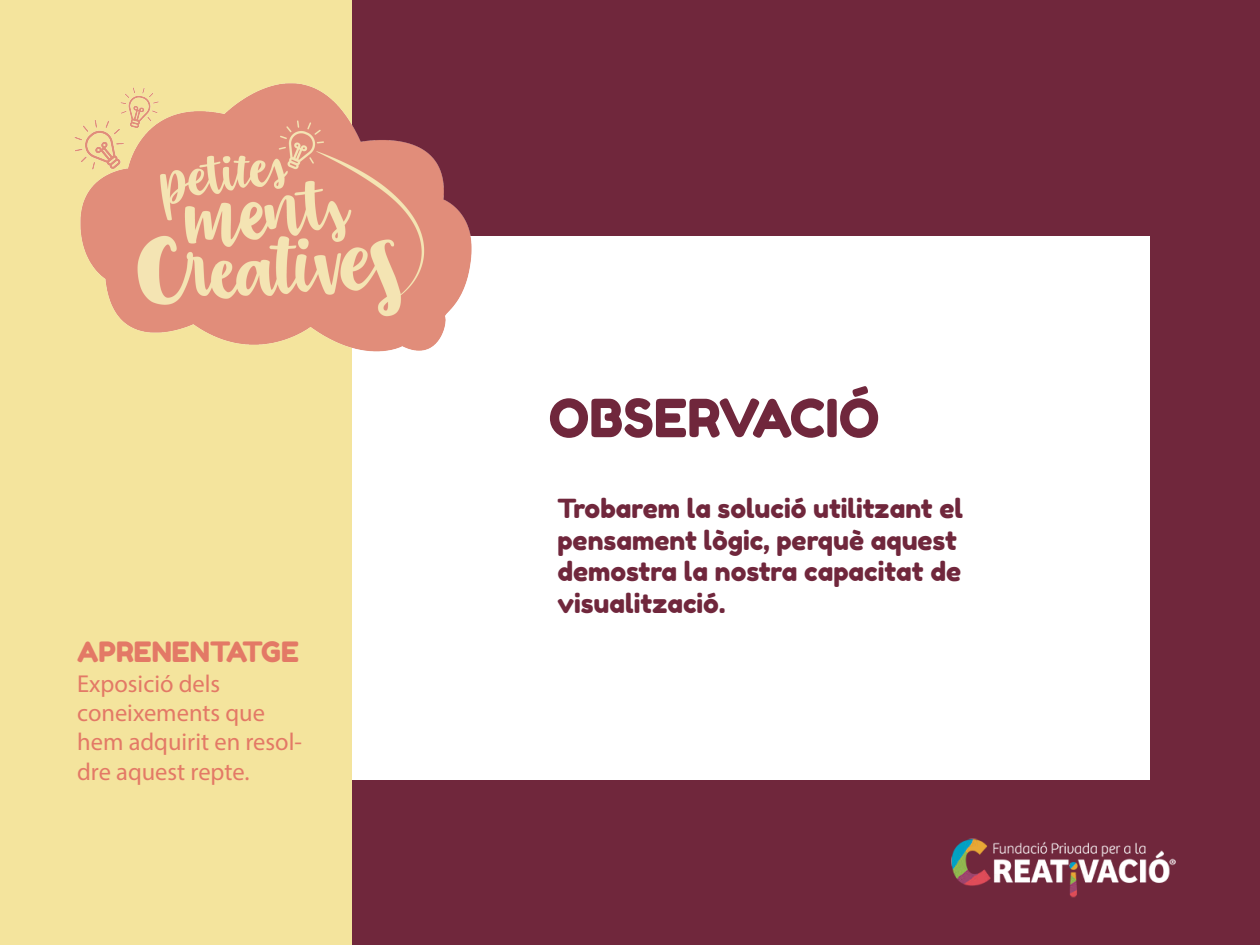
<style>
.page{position:relative;width:1260px;height:945px;background:#70273c}
.page>*{position:absolute;margin:0;border:0;box-sizing:border-box;transform-origin:0 0}
.t1{font:52.5px "Fredoka One";color:#70273c}
.t2{font:28px "Fredoka One";color:#e37966}
.t3{font:26.25px/31.5px "Fredoka One";color:#70273c}
.t4{font:24.5px/29.4px "Myriad Pro";color:#e37966}
</style>
<div class="page">
<div style="left:326px;top:236px;width:824px;height:544px;background:#fff"></div>
<div style="left:0;top:0;width:352px;height:945px;background:#f4e49d"></div>
<img style="left:74px;top:83px;width:398px;height:269px">
<img style="left:951px;top:838px;width:225px;height:60px">
<p class="t2" style="left:77px;top:635px;width:223px">APRENENTATGE</p>
<p class="t4" style="left:77px;top:668px;width:226px">Exposició dels coneixements que hem adquirit en resol&shy;dre aquest repte.</p>
<h1 class="t1" style="left:549px;top:386px;width:332px">OBSERVACIÓ</h1>
<p class="t3" style="left:557px;top:493px;width:407px">Trobarem la solució utilitzant el pensament lògic, perquè aquest demostra la nostra capacitat de visualització.</p>
</div>
